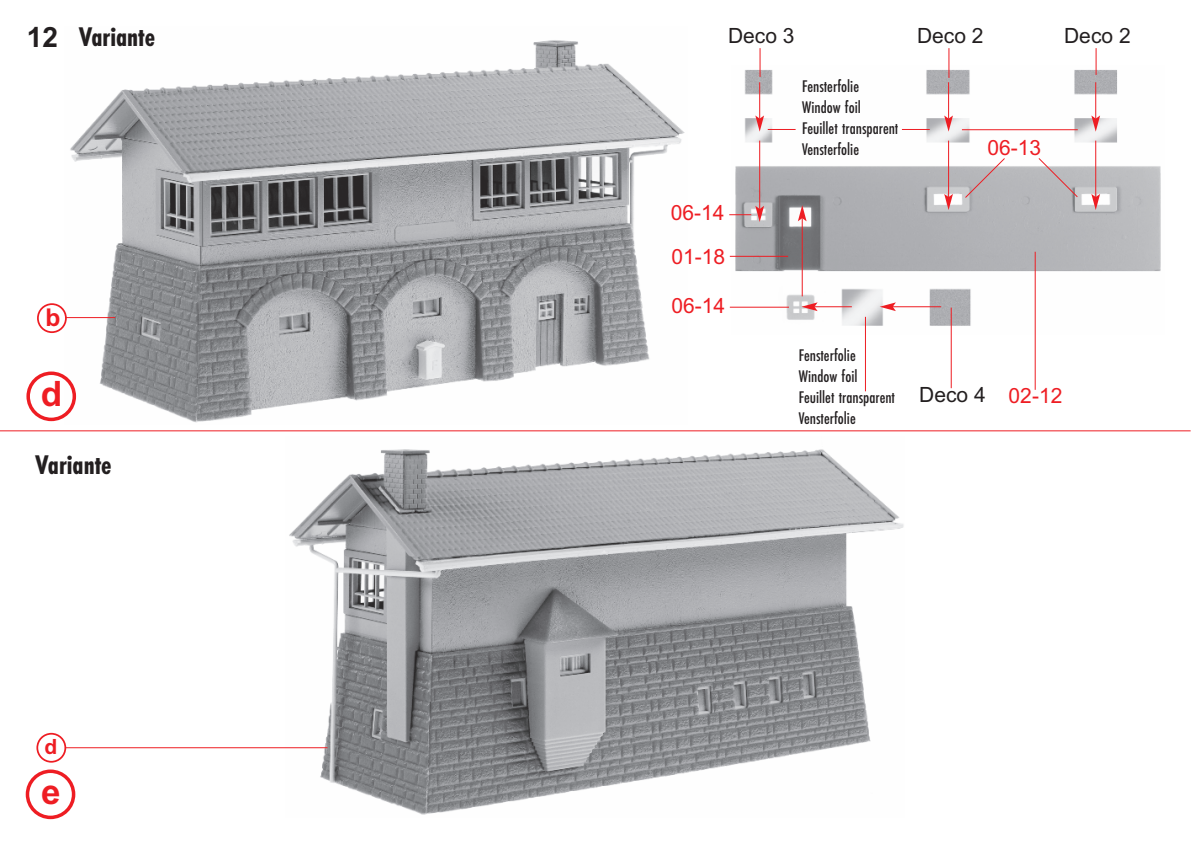
<style>
.page{position:relative;width:1191px;height:844px;background:#fff}
.page>*{position:absolute;margin:0;border:0;box-sizing:border-box;transform-origin:0 0}
.t1{font:700 35px "Arial";color:#ee1d23}
.t2{font:28px "Futura EF Bold Con";color:#231f20}
.t3{font:700 24.5px "Arial";color:#ee1d23}
.t4{font:21px "Arial";color:#ee1d23}
.t5{font:21px "Arial";color:#231f20}
.t6{font:700 21px "Arial";color:#ee1d23}
.t7{font:17.5px/21px "Futura EF Medium Con";color:#231f20}
.s1{font-family:"Arial";font-weight:700}
</style>
<div class="page">
<img style="left:67px;top:40px;width:618px;height:383px">
<img style="left:732px;top:65px;width:429px;height:269px">
<img style="left:285px;top:449px;width:619px;height:366px">
<hr style="left:0;top:430px;width:1190px;height:1px;background:#ee1d23">
<svg style="left:37px;top:303px;width:30px;height:30px"></svg>
<svg style="left:26px;top:371px;width:50px;height:50px"></svg>
<svg style="left:26px;top:769px;width:49px;height:50px"></svg>
<svg style="left:36px;top:732px;width:30px;height:30px"></svg>
<hr style="left:65px;top:317px;width:50px;height:1px;background:#ee1d23">
<hr style="left:65px;top:747px;width:262px;height:1px;background:#ee1d23">
<hr style="left:948px;top:82px;width:1px;height:36px;background:#ee1d23">
<svg style="left:944px;top:115px;width:9px;height:17px"></svg>
<hr style="left:948px;top:140px;width:1px;height:57px;background:#ee1d23">
<svg style="left:944px;top:194px;width:9px;height:16px"></svg>
<hr style="left:948px;top:48px;width:1px;height:30px;background:#ee1d23">
<hr style="left:759px;top:82px;width:1px;height:36px;background:#ee1d23">
<hr style="left:759px;top:140px;width:1px;height:69px;background:#ee1d23">
<hr style="left:814px;top:306px;width:38px;height:1px;background:#ee1d23">
<svg style="left:801px;top:302px;width:16px;height:9px"></svg>
<hr style="left:893px;top:306px;width:48px;height:1px;background:#ee1d23">
<svg style="left:879px;top:302px;width:17px;height:9px"></svg>
<hr style="left:802px;top:218px;width:1px;height:78px;background:#ee1d23">
<svg style="left:798px;top:205px;width:8px;height:16px"></svg>
<svg style="left:759px;top:48px;width:1px;height:29px"></svg>
<hr style="left:1095px;top:82px;width:1px;height:36px;background:#ee1d23">
<svg style="left:1091px;top:115px;width:9px;height:17px"></svg>
<hr style="left:1095px;top:140px;width:1px;height:57px;background:#ee1d23">
<svg style="left:1091px;top:194px;width:9px;height:16px"></svg>
<svg style="left:1095px;top:48px;width:1px;height:27px"></svg>
<svg style="left:755px;top:115px;width:40px;height:17px"></svg>
<svg style="left:902px;top:129px;width:27px;height:1px"></svg>
<hr style="left:962px;top:129px;width:115px;height:1px;background:#ee1d23">
<svg style="left:964px;top:157px;width:41px;height:42px"></svg>
<svg style="left:1037px;top:157px;width:41px;height:41px"></svg>
<hr style="left:1034px;top:252px;width:1px;height:138px;background:#ee1d23">
<hr style="left:950px;top:307px;width:1px;height:81px;background:#ee1d23">
<hr style="left:865px;top:317px;width:1px;height:74px;background:#ee1d23">
<hr style="left:730px;top:307px;width:59px;height:1px;background:#ee1d23">
<hr style="left:730px;top:256px;width:58px;height:1px;background:#ee1d23">
<svg style="left:729px;top:206px;width:35px;height:16px"></svg>
<h2 class="t2" style="left:27px;top:26px;width:130px"><span class="s1">12</span> Variante</h2>
<h3 class="t3" style="left:46px;top:303px;width:16px">b</h3>
<h1 class="t1" style="left:41px;top:373px;width:23px">d</h1>
<h2 class="t2" style="left:35px;top:454px;width:78px">Variante</h2>
<p class="t6" style="left:44px;top:734px;width:14px">d</p>
<h1 class="t1" style="left:41px;top:770px;width:21px">e</h1>
<p class="t5" style="left:728px;top:24px;width:68px">Deco 3</p>
<p class="t5" style="left:1064px;top:24px;width:68px">Deco 2</p>
<p class="t5" style="left:917px;top:24px;width:68px">Deco 2</p>
<p class="t4" style="left:671px;top:201px;width:55px">06-14</p>
<p class="t4" style="left:671px;top:244px;width:55px">01-18</p>
<p class="t4" style="left:671px;top:293px;width:55px">06-14</p>
<p class="t7" style="left:802px;top:77px;width:98px">Fensterfolie<br>Window foil<br>Feuillet transparent<br>Vensterfolie</p>
<p class="t4" style="left:987px;top:135px;width:55px">06-13</p>
<p class="t7" style="left:798px;top:345px;width:98px">Fensterfolie<br>Window foil<br>Feuillet transparent<br>Vensterfolie</p>
<p class="t5" style="left:919px;top:382px;width:68px">Deco 4</p>
<p class="t4" style="left:1008px;top:383px;width:55px">02-12</p>
</div>
